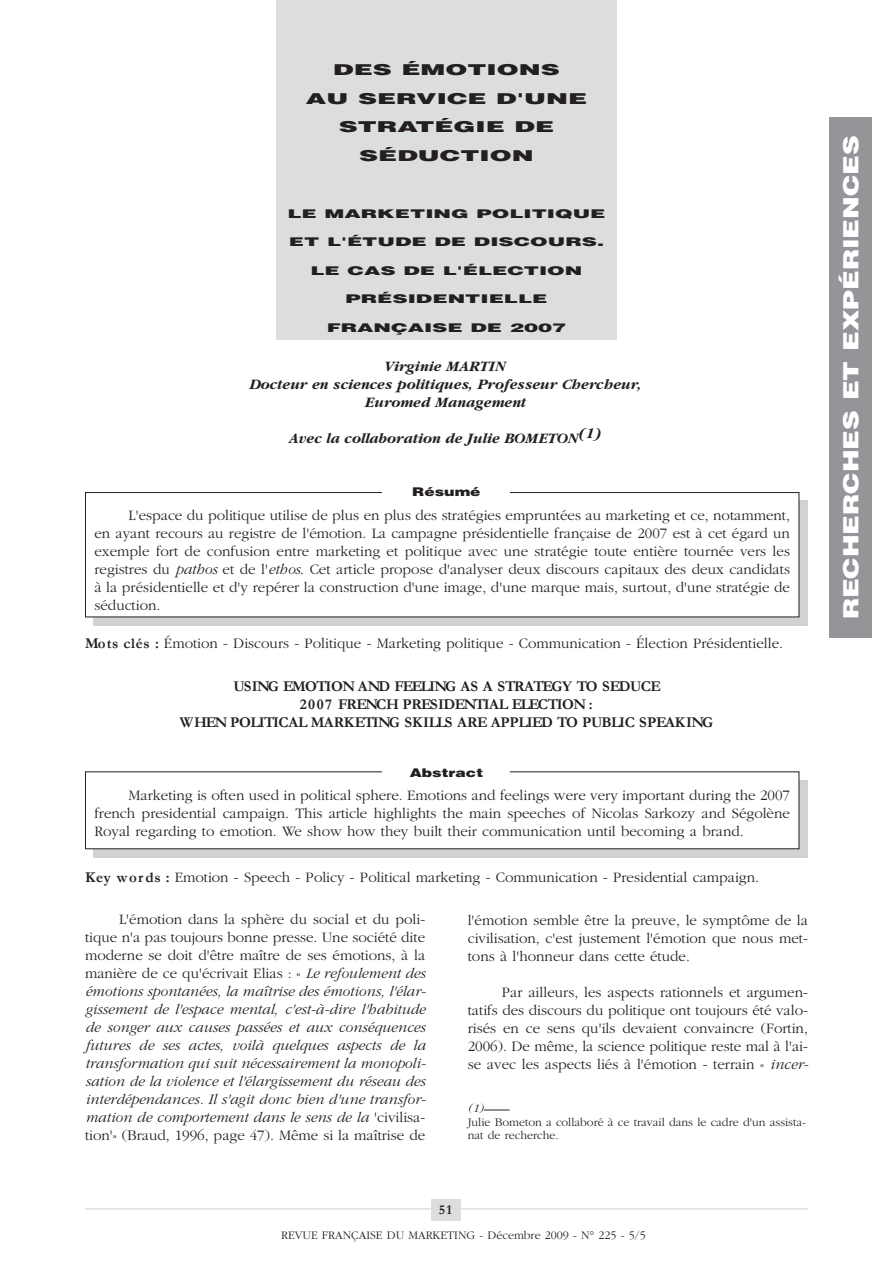
<style>
.page{position:relative;width:893px;height:1263px;background:#fff}
.page>*{position:absolute;margin:0;border:0;box-sizing:border-box;transform-origin:0 0}
.t1{font:900 21px "Helvetica";color:#fff;scale:1.3 1}
.t2{font:300 15px/18px "Garamond";color:#231f20;text-align:justify}
.t3{font:italic 300 15px/18px "Garamond";color:#231f20;text-align:justify}
.t4{font:700 15px/18px "Garamond";letter-spacing:-.035em;color:#231f20;text-align:center}
.t5{font:italic 700 15px/18px "Garamond";color:#231f20;text-align:center}
.t6{font:900 15px/28.5px "Helvetica";color:#231f20;text-align:center;scale:1.76 1}
.t7{font:700 13.5px "Garamond";color:#231f20}
.t8{font:300 12px/13.5px "Garamond";color:#231f20}
.t9{font:900 12px "Helvetica";color:#231f20;scale:1.76 1}
.t10{font:900 12px "Helvetica";color:#231f20;scale:1.3 1}
.t11{font:italic 300 12px "Garamond";color:#231f20}
.s1{font-style:italic}
.s2{font-weight:700}
.s3{font-style:normal}
</style>
<div class="page">
<hr style="left:85px;top:1208px;width:723px;height:1px;background:#d1d2d4">
<div style="left:432px;top:1199px;width:29px;height:21px;background:#dcdddf"></div>
<div style="left:94px;top:501px;width:714px;height:125px;background:#d1d2d4"></div>
<div style="left:85px;top:492px;width:714px;height:125px;background:#fff"></div>
<div style="left:85px;top:492px;width:714px;height:125px;border:1px solid #231f20"></div>
<div style="left:383px;top:481px;width:127px;height:21px;background:#fff"></div>
<div style="left:94px;top:780px;width:714px;height:78px;background:#d1d2d4"></div>
<div style="left:85px;top:772px;width:714px;height:77px;background:#fff"></div>
<div style="left:276px;top:0;width:341px;height:340px;background:#dcdddf"></div>
<svg style="left:484px;top:1109px;width:26px;height:1px"></svg>
<div style="left:829px;top:117px;width:43px;height:521px;background:#939598"></div>
<p class="t6" style="left:306px;top:56px;width:161px">DES ÉMOTIONS<br>AU SERVICE D'UNE<br>STRATÉGIE DE<br>SÉDUCTION</p>
<p class="t9" style="left:287px;top:206px;width:182px">LE MARKETING POLITIQUE</p>
<p class="t9" style="left:289px;top:235px;width:181px">ET L'ÉTUDE DE DISCOURS.</p>
<p class="t9" style="left:311px;top:263px;width:156px">LE CAS DE L'ÉLECTION</p>
<p class="t9" style="left:346px;top:292px;width:116px">PRÉSIDENTIELLE</p>
<p class="t9" style="left:327px;top:320px;width:138px">FRANÇAISE DE 2007</p>
<p class="t5" style="left:251px;top:357px;width:393px">Virginie MARTIN<br>Docteur en sciences politiques, Professeur Chercheur,<br>Euromed Management</p>
<p class="t5" style="left:290px;top:429px;width:314px">Avec la collaboration de Julie BOMETON(1)</p>
<p class="t10" style="left:412px;top:485px;width:54px">Résumé</p>
<p class="t2" style="left:94px;top:506px;width:697px;text-indent:34px">L'espace du politique utilise de plus en plus des stratégies empruntées au marketing et ce, notamment, en ayant recours au registre de l'émotion. La campagne présidentielle française de 2007 est à cet égard un exemple fort de confusion entre marketing et politique avec une stratégie toute entière tournée vers les registres du <span class="s1">pathos</span> et de l'<span class="s1">ethos</span>. Cet article propose d'analyser deux discours capitaux des deux candidats à la présidentielle et d'y repérer la construction d'une image, d'une marque mais, surtout, d'une stratégie de séduction.</p>
<p class="t2" style="left:85px;top:634px;width:699px"><span class="s2">Mots clés :</span> Émotion - Discours - Politique - Marketing politique - Communication - Élection Présidentielle.</p>
<p class="t4" style="left:180px;top:677px;width:535px">USING EMOTION AND FEELING AS A STRATEGY TO SEDUCE<br>2007 FRENCH PRESIDENTIAL ELECTION :<br>WHEN POLITICAL MARKETING SKILLS ARE APPLIED TO PUBLIC SPEAKING</p>
<p class="t10" style="left:410px;top:766px;width:58px">Abstract</p>
<p class="t2" style="left:94px;top:785px;width:697px;text-indent:34px">Marketing is often used in political sphere. Emotions and feelings were very important during the 2007 french presidential campaign. This article highlights the main speeches of Nicolas Sarkozy and Ségolène Royal regarding to emotion. We show how they built their communication until becoming a brand.</p>
<p class="t2" style="left:85px;top:867px;width:675px"><span class="s2">Key words :</span> Emotion - Speech - Policy - Political marketing - Communication - Presidential campaign.</p>
<p class="t3" style="left:85px;top:910px;width:342px;text-indent:34px"><span class="s3">L'émotion dans la sphère du social et du poli&shy;tique n'a pas toujours bonne presse. Une société dite moderne se doit d'être maître de ses émotions, à la manière de ce qu'écrivait Elias : «</span> Le refoulement des émotions spontanées, la maîtrise des émotions, l'élar&shy;gissement de l'espace mental, c'est-à-dire l'habitude de songer aux causes passées et aux conséquences futures de ses actes, voilà quelques aspects de la transformation qui suit nécessairement la monopoli&shy;sation de la violence et l'élargissement du réseau des interdépendances. Il s'agit donc bien d'une transfor&shy;mation de comportement dans le sens de la <span class="s3">'civilisa&shy;tion'» (Braud, 1996, page 47). Même si la maîtrise de</span></p>
<p class="t2" style="left:468px;top:910px;width:342px">l'émotion semble être la preuve, le symptôme de la civilisation, c'est justement l'émotion que nous met&shy;tons à l'honneur dans cette étude.</p>
<p class="t2" style="left:468px;top:982px;width:342px;text-indent:34px">Par ailleurs, les aspects rationnels et argumen&shy;tatifs des discours du politique ont toujours été valo&shy;risés en ce sens qu'ils devaient convaincre (Fortin, 2006). De même, la science politique reste mal à l'ai&shy;se avec les aspects liés à l'émotion - terrain « <span class="s1">incer-</span></p>
<p class="t11" style="left:468px;top:1101px;width:17px">(1)</p>
<p class="t8" style="left:468px;top:1115px;width:340px">Julie Bometon a collaboré à ce travail dans le cadre d'un assista&shy;nat de recherche.</p>
<p class="t7" style="left:439px;top:1202px;width:14px">51</p>
<p class="t8" style="left:281px;top:1228px;width:366px">REVUE FRANÇAISE DU MARKETING - Décembre 2009 - N° 225 - 5/5</p>
<h1 class="t1" style="left:839px;top:619px;width:374px;rotate:-90deg">RECHERCHES ET EXPÉRIENCES</h1>
</div>
